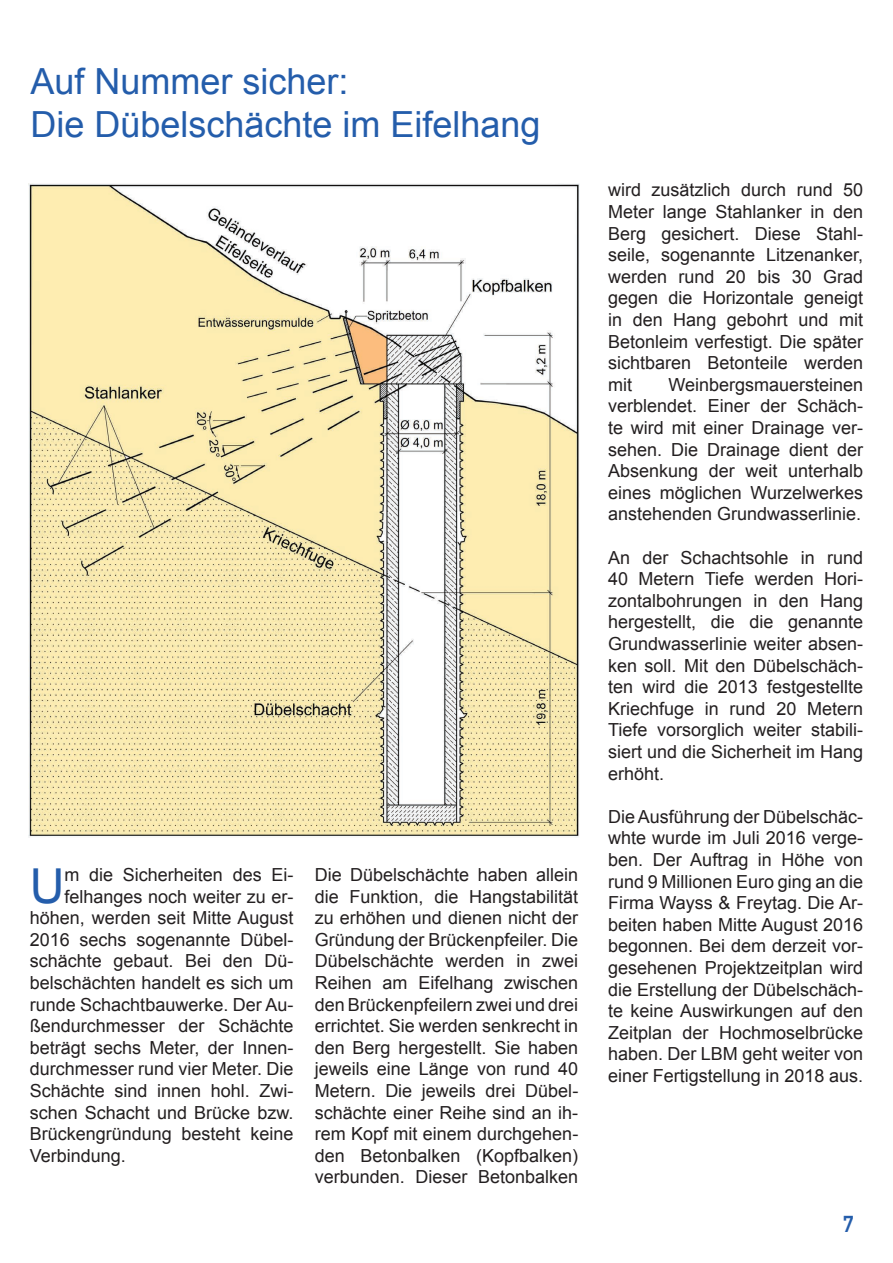
<style>
.page{position:relative;width:893px;height:1263px;background:#fff}
.page>*{position:absolute;margin:0;border:0;box-sizing:border-box;transform-origin:0 0}
.t1{font:48.15px "Arial";color:#245dab}
.t2{font:36px/43.2px "Arial";color:#245dab}
.t3{font:22.5px "DIN Mittelschrift LT";color:#245dab}
.t4{font:18px/21.6px "Arial";color:#231f20;text-align:justify}
</style>
<div class="page">
<img style="left:28px;top:183px;width:552px;height:654px">
<h2 class="t2" style="left:30px;top:60px;width:512px">Auf Nummer sicher:<br>Die Dübelschächte im Eifelhang</h2>
<h1 class="t1" style="left:30px;top:854px;width:36px">U</h1>
<p class="t4" style="left:65px;top:864px;width:230px">m die Sicherheiten des Ei-</p>
<p class="t4" style="left:65px;top:886px;width:230px">felhanges noch weiter zu er-</p>
<p class="t4" style="left:30px;top:907px;width:265px">höhen, werden seit Mitte August</p>
<p class="t4" style="left:30px;top:929px;width:265px">2016 sechs sogenannte Dübel-</p>
<p class="t4" style="left:30px;top:950px;width:265px">schächte gebaut. Bei den Dü-</p>
<p class="t4" style="left:30px;top:972px;width:265px">belschächten handelt es sich um</p>
<p class="t4" style="left:30px;top:994px;width:265px">runde Schachtbauwerke. Der Au-</p>
<p class="t4" style="left:30px;top:1015px;width:265px">ßendurchmesser der Schächte</p>
<p class="t4" style="left:30px;top:1037px;width:265px">beträgt sechs Meter, der Innen-</p>
<p class="t4" style="left:30px;top:1058px;width:265px">durchmesser rund vier Meter. Die</p>
<p class="t4" style="left:30px;top:1080px;width:265px">Schächte sind innen hohl. Zwi-</p>
<p class="t4" style="left:30px;top:1102px;width:265px">schen Schacht und Brücke bzw.</p>
<p class="t4" style="left:30px;top:1123px;width:265px">Brückengründung besteht keine</p>
<p class="t4" style="left:30px;top:1145px;width:98px">Verbindung.</p>
<p class="t4" style="left:315px;top:864px;width:265px">Die Dübelschächte haben allein die Funktion, die Hangstabilität zu erhöhen und dienen nicht der Gründung der Brückenpfeiler. Die Dübelschächte werden in zwei Reihen am Eifelhang zwischen den Brückenpfeilern zwei und drei errichtet. Sie werden senkrecht in den Berg hergestellt. Sie haben jeweils eine Länge von rund 40<br>Metern. Die jeweils drei Dübel&shy;schächte einer Reihe sind an ih&shy;rem Kopf mit einem durchgehen&shy;den Betonbalken (Kopfbalken) verbunden. Dieser Betonbalken</p>
<p class="t4" style="left:608px;top:179px;width:257px">wird zusätzlich durch rund 50<br>Meter lange Stahlanker in den Berg gesichert. Diese Stahl&shy;seile, sogenannte Litzenanker, werden rund 20 bis 30 Grad gegen die Horizontale geneigt in den Hang gebohrt und mit Betonleim verfestigt. Die später sichtbaren Betonteile werden mit</p>
<p class="t4" style="left:608px;top:374px;width:257px;text-indent:60px">Weinbergsmauersteinen verblendet. Einer der Schäch&shy;te wird mit einer Drainage ver&shy;sehen. Die Drainage dient der Absenkung der weit unterhalb eines möglichen Wurzelwerkes anstehenden Grundwasserlinie.</p>
<p class="t4" style="left:608px;top:547px;width:257px">An der Schachtsohle in rund 40 Metern Tiefe werden Hori&shy;zontalbohrungen in den Hang hergestellt, die die genannte Grundwasserlinie weiter absen&shy;ken soll. Mit den Dübelschäch&shy;ten wird die 2013 festgestellte Kriechfuge in rund 20 Metern Tiefe vorsorglich weiter stabili&shy;siert und die Sicherheit im Hang erhöht.</p>
<p class="t4" style="left:608px;top:806px;width:257px">Die Ausführung der Dübelschäc&shy;whte wurde im Juli 2016 verge&shy;ben. Der Auftrag in Höhe von rund 9 Millionen Euro ging an die Firma Wayss &amp; Freytag. Die Ar&shy;beiten haben Mitte August 2016 begonnen. Bei dem derzeit vor&shy;gesehenen Projektzeitplan wird die Erstellung der Dübelschäch&shy;te keine Auswirkungen auf den Zeitplan der Hochmoselbrücke haben. Der LBM geht weiter von einer Fertigstellung in 2018 aus.</p>
<p class="t3" style="left:843px;top:1211px;width:12px">7</p>
</div>
